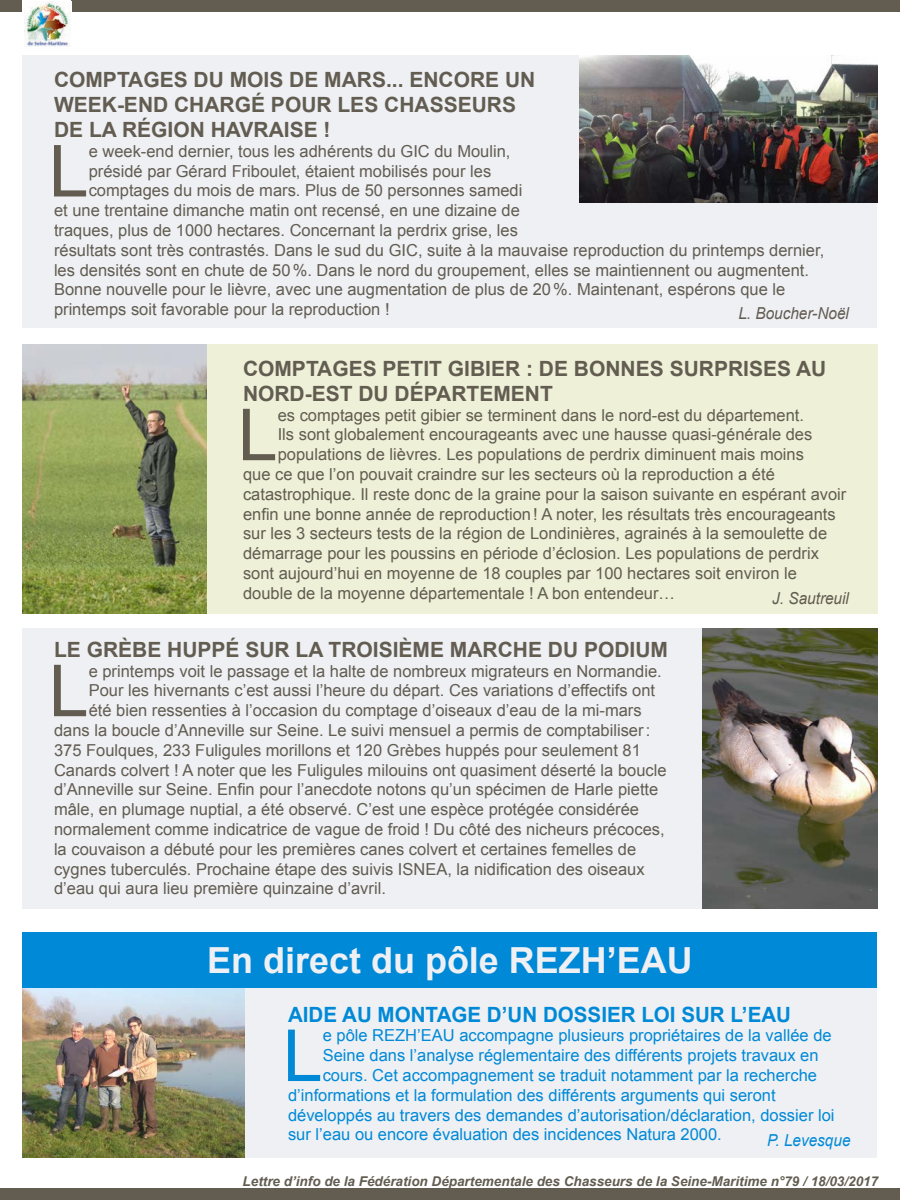
<style>
.page{position:relative;width:900px;height:1200px;background:#fff}
.page>*{position:absolute;margin:0;border:0;box-sizing:border-box;transform-origin:0 0}
.t1{font:71.85px "Arial";color:#625c51}
.t2{font:71.85px "Arial";color:#0089d6}
.t3{font:700 36px "Arial";color:#eef0f4}
.t4{font:700 21px/25.2px "Arial";color:#625c51}
.t5{font:700 21px "Arial";color:#0089d6}
.t6{font:16.5px "Arial";color:#625c51}
.t7{font:16.5px "Arial";color:#0089d6}
.t8{font:italic 16.5px "Arial";color:#625c51;scale:.93 1}
.t9{font:italic 16.5px "Arial";color:#0089d6;scale:.93 1}
.t10{font:italic 700 13.5px "Arial";color:#625c51}
</style>
<div class="page">
<div style="left:0;top:0;width:900px;height:12px;background:#625c51"></div>
<div style="left:0;top:1188px;width:900px;height:12px;background:#625c51"></div>
<div style="left:22px;top:0;width:49px;height:48px;background:#fff"></div>
<img style="left:24px;top:2px;width:47px;height:44px">
<div style="left:22px;top:988px;width:856px;height:170px;background:#eef0f4"></div>
<div style="left:22px;top:932px;width:856px;height:56px;background:#0089d6"></div>
<img style="left:22px;top:988px;width:223px;height:170px">
<div style="left:22px;top:55px;width:855px;height:273px;background:#eef0f4"></div>
<img style="left:579px;top:55px;width:299px;height:147px">
<div style="left:23px;top:344px;width:855px;height:269px;background:#eef0d8"></div>
<img style="left:22px;top:344px;width:185px;height:269px">
<div style="left:22px;top:628px;width:856px;height:281px;background:#eef0f4"></div>
<img style="left:702px;top:628px;width:176px;height:281px">
<p class="t4" style="left:54px;top:67px;width:483px">COMPTAGES DU MOIS DE MARS... ENCORE UN<br>WEEK-END CHARGÉ POUR LES CHASSEURS<br>DE LA RÉGION HAVRAISE !</p>
<p class="t1" style="left:49px;top:124px;width:41px">L</p>
<p class="t6" style="left:89px;top:140px;width:423px">e week-end dernier, tous les adhérents du GIC du Moulin,</p>
<p class="t6" style="left:89px;top:160px;width:404px">présidé par Gérard Friboulet, étaient mobilisés pour les</p>
<p class="t6" style="left:89px;top:180px;width:435px">comptages du mois de mars. Plus de 50 personnes samedi</p>
<p class="t6" style="left:54px;top:200px;width:467px">et une trentaine dimanche matin ont recensé, en une dizaine de</p>
<p class="t6" style="left:54px;top:219px;width:466px">traques, plus de 1000 hectares. Concernant la perdrix grise, les</p>
<p class="t6" style="left:54px;top:239px;width:772px">résultats sont très contrastés. Dans le sud du GIC, suite à la mauvaise reproduction du printemps dernier,</p>
<p class="t6" style="left:54px;top:259px;width:757px">les densités sont en chute de 50%. Dans le nord du groupement, elles se maintiennent ou augmentent.</p>
<p class="t6" style="left:54px;top:279px;width:733px">Bonne nouvelle pour le lièvre, avec une augmentation de plus de 20%. Maintenant, espérons que le</p>
<p class="t6" style="left:54px;top:299px;width:337px">printemps soit favorable pour la reproduction !</p>
<p class="t8" style="left:738px;top:302px;width:120px">L. Boucher-Noël</p>
<p class="t4" style="left:243px;top:356px;width:585px">COMPTAGES PETIT GIBIER : DE BONNES SURPRISES AU<br>NORD-EST DU DÉPARTEMENT</p>
<p class="t1" style="left:238px;top:388px;width:41px">L</p>
<p class="t6" style="left:278px;top:404px;width:528px">es comptages petit gibier se terminent dans le nord-est du département.</p>
<p class="t6" style="left:278px;top:424px;width:536px">Ils sont globalement encourageants avec une hausse quasi-générale des</p>
<p class="t6" style="left:278px;top:444px;width:528px">populations de lièvres. Les populations de perdrix diminuent mais moins</p>
<p class="t6" style="left:243px;top:463px;width:533px">que ce que l’on pouvait craindre sur les secteurs où la reproduction a été</p>
<p class="t6" style="left:243px;top:483px;width:605px">catastrophique. Il reste donc de la graine pour la saison suivante en espérant avoir</p>
<p class="t6" style="left:243px;top:503px;width:594px">enfin une bonne année de reproduction! A noter, les résultats très encourageants</p>
<p class="t6" style="left:243px;top:523px;width:586px">sur les 3 secteurs tests de la région de Londinières, agrainés à la semoulette de</p>
<p class="t6" style="left:243px;top:543px;width:577px">démarrage pour les poussins en période d’éclosion. Les populations de perdrix</p>
<p class="t6" style="left:243px;top:562px;width:555px">sont aujourd’hui en moyenne de 18 couples par 100 hectares soit environ le</p>
<p class="t6" style="left:243px;top:582px;width:434px">double de la moyenne départementale ! A bon entendeur…</p>
<p class="t8" style="left:772px;top:588px;width:84px">J. Sautreuil</p>
<p class="t4" style="left:54px;top:637px;width:616px">LE GRÈBE HUPPÉ SUR LA TROISIÈME MARCHE DU PODIUM</p>
<p class="t1" style="left:49px;top:644px;width:41px">L</p>
<p class="t6" style="left:89px;top:660px;width:575px">e printemps voit le passage et la halte de nombreux migrateurs en Normandie.</p>
<p class="t6" style="left:89px;top:680px;width:568px">Pour les hivernants c’est aussi l’heure du départ. Ces variations d’effectifs ont</p>
<p class="t6" style="left:89px;top:700px;width:554px">été bien ressenties à l’occasion du comptage d’oiseaux d’eau de la mi-mars</p>
<p class="t6" style="left:54px;top:719px;width:598px">dans la boucle d’Anneville sur Seine. Le suivi mensuel a permis de comptabiliser:</p>
<p class="t6" style="left:54px;top:739px;width:588px">375 Foulques, 233 Fuligules morillons et 120 Grèbes huppés pour seulement 81</p>
<p class="t6" style="left:54px;top:759px;width:614px">Canards colvert ! A noter que les Fuligules milouins ont quasiment déserté la boucle</p>
<p class="t6" style="left:54px;top:779px;width:606px">d’Anneville sur Seine. Enfin pour l’anecdote notons qu’un spécimen de Harle piette</p>
<p class="t6" style="left:54px;top:799px;width:587px">mâle, en plumage nuptial, a été observé. C’est une espèce protégée considérée</p>
<p class="t6" style="left:54px;top:818px;width:612px">normalement comme indicatrice de vague de froid ! Du côté des nicheurs précoces,</p>
<p class="t6" style="left:54px;top:838px;width:584px">la couvaison a débuté pour les premières canes colvert et certaines femelles de</p>
<p class="t6" style="left:54px;top:858px;width:592px">cygnes tuberculés. Prochaine étape des suivis ISNEA, la nidification des oiseaux</p>
<p class="t6" style="left:54px;top:878px;width:333px">d’eau qui aura lieu première quinzaine d’avril.</p>
<p class="t3" style="left:207px;top:937px;width:487px">En direct du pôle REZH’EAU</p>
<p class="t5" style="left:288px;top:1000px;width:505px">AIDE AU MONTAGE D’UN DOSSIER LOI SUR L’EAU</p>
<p class="t2" style="left:283px;top:1009px;width:41px">L</p>
<p class="t7" style="left:323px;top:1025px;width:510px">e pôle REZH’EAU accompagne plusieurs propriétaires de la vallée de</p>
<p class="t7" style="left:323px;top:1045px;width:497px">Seine dans l’analyse réglementaire des différents projets travaux en</p>
<p class="t7" style="left:323px;top:1064px;width:496px">cours. Cet accompagnement se traduit notamment par la recherche</p>
<p class="t7" style="left:288px;top:1084px;width:489px">d’informations et la formulation des différents arguments qui seront</p>
<p class="t7" style="left:288px;top:1104px;width:548px">développés au travers des demandes d’autorisation/déclaration, dossier loi</p>
<p class="t7" style="left:288px;top:1124px;width:435px">sur l’eau ou encore évaluation des incidences Natura 2000.</p>
<p class="t9" style="left:767px;top:1130px;width:91px">P. Levesque</p>
<p class="t10" style="left:243px;top:1172px;width:637px">Lettre d’info de la Fédération Départementale des Chasseurs de la Seine-Maritime n°79 / 18/03/2017</p>
</div>
